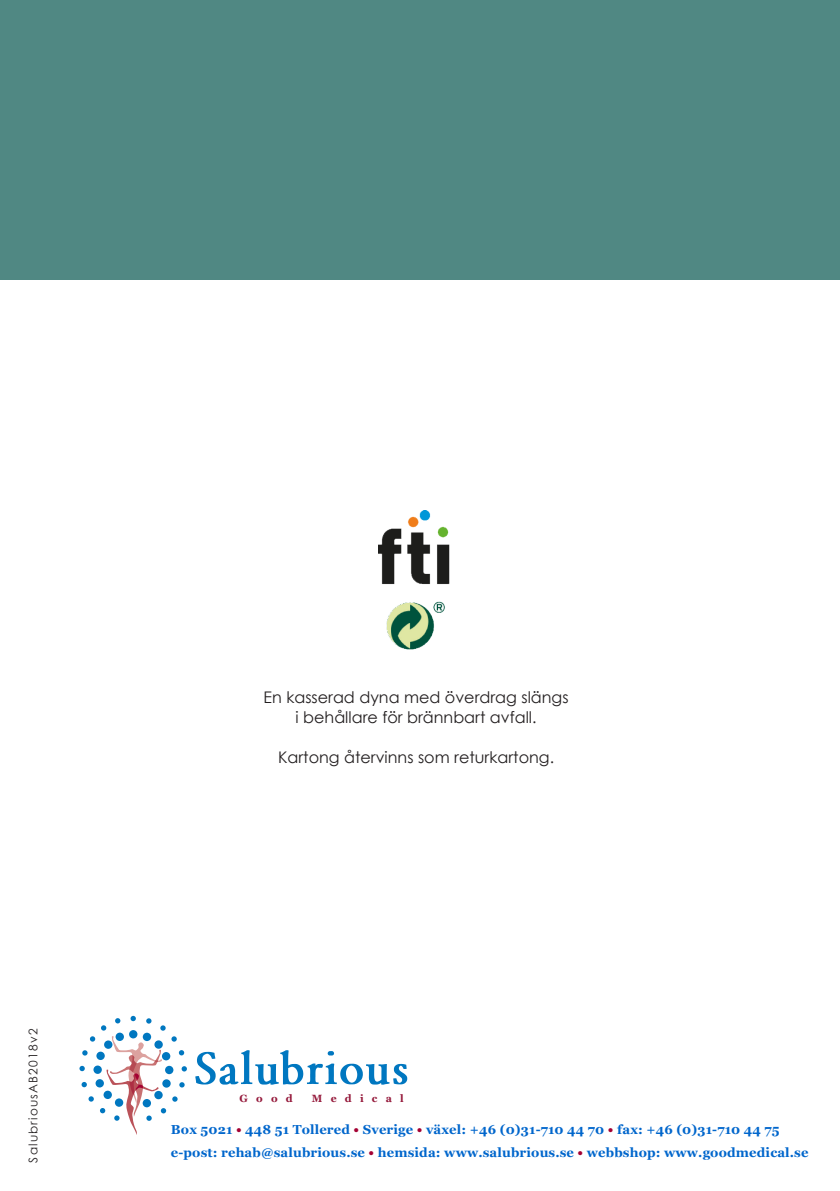
<style>
.page{position:relative;width:840px;height:1191px;background:#fff}
.page>*{position:absolute;margin:0;border:0;box-sizing:border-box;transform-origin:0 0}
.t1{font:16px/20px "Century Gothic";color:#231f20;text-align:center}
.t2{font:700 13px "Georgia";letter-spacing:.01em;color:#06c}
.t3{font:12px "Century Gothic";letter-spacing:.1em;color:#231f20}
.t4{font:700 10.4px "Georgia";letter-spacing:.79em;color:#95193b}
.s1{color:#a40133}
</style>
<div class="page">
<div style="left:0;top:0;width:839px;height:279px;background:#508883"></div>
<svg style="left:79px;top:1015px;width:108px;height:120px"></svg>
<svg style="left:96px;top:1051px;width:9px;height:9px"></svg>
<div style="left:104px;top:1040px;width:8px;height:8px;background:#0077c0;border-radius:50%"></div>
<div style="left:115px;top:1032px;width:9px;height:9px;background:#0077c0;border-radius:50%"></div>
<svg style="left:195px;top:1050px;width:212px;height:35px"></svg>
<img style="left:378px;top:511px;width:72px;height:139px">
<p class="t3" style="left:25px;top:1162px;width:135px;rotate:-90deg">SalubriousAB2018v2</p>
<p class="t1" style="left:263px;top:686px;width:306px">En kasserad dyna med överdrag slängs i behållare för brännbart avfall.</p>
<p class="t1" style="left:278px;top:746px;width:277px">Kartong återvinns som returkartong.</p>
<p class="t4" style="left:239px;top:1091px;width:55px">Good</p>
<p class="t4" style="left:312px;top:1091px;width:93px">Medical</p>
<p class="t2" style="left:171px;top:1120px;width:609px">Box 5021 <span class="s1">•</span> 448 51 Tollered <span class="s1">•</span> Sverige <span class="s1">•</span> växel: +46 (0)31-710 44 70 <span class="s1">•</span> fax: +46 (0)31-710 44 75</p>
<p class="t2" style="left:171px;top:1143px;width:638px">e-post: rehab@salubrious.se <span class="s1">•</span> hemsida: www.salubrious.se <span class="s1">•</span> webbshop: www.goodmedical.se</p>
</div>
